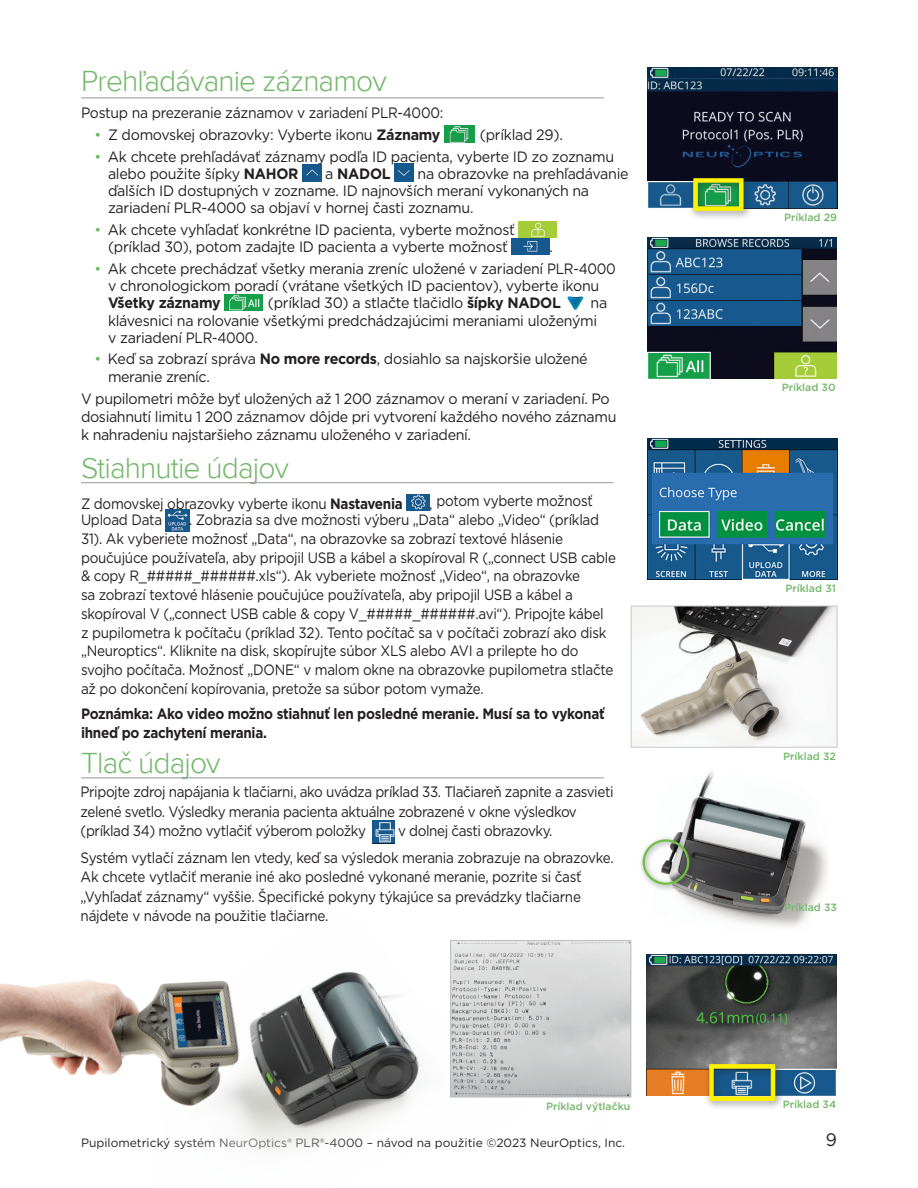
<style>
.page{position:relative;width:918px;height:1188px;background:#fff}
.page>*{position:absolute;margin:0;border:0;box-sizing:border-box;transform-origin:0 0}
.t1{font:300 30px "Proxima Nova";letter-spacing:-.03em;color:#73b86a}
.t2{font:18px "Gotham";color:#231f20;scale:.95 1}
.t3{font:15px/18.8px "Gotham";letter-spacing:-.02em;color:#231f20;scale:.9 1}
.t4{font:15px/17.2px "Gotham";letter-spacing:-.02em;color:#231f20;scale:.95 1}
.t5{font:700 15px/18.8px "Gotham";letter-spacing:-.02em;color:#231f20;scale:.9 1}
.t6{font:15px "Gotham";letter-spacing:-.02em;color:#231f20;scale:.93 1}
.t7{font:700 15px "Gotham";letter-spacing:-.02em;color:#231f20;scale:.95 1}
.t8{font:12px "Gotham";color:#231f20}
.t9{font:500 10.5px "Gotham";color:#73b86a}
.s1{color:#73b86a}
.s2{font-weight:700}
.s3{font-weight:400}
</style>
<div class="page">
<img style="left:0;top:777px;width:608px;height:374px">
<img style="left:372px;top:821px;width:23px;height:23px">
<img style="left:675px;top:772px;width:152px;height:155px">
<img style="left:452px;top:942px;width:177px;height:153px">
<div style="left:450px;top:940px;width:181px;height:157px;border:1px solid #bcbdc0"></div>
<div style="left:639px;top:836px;width:57px;height:56px;background:#231f20;opacity:.52"></div>
<div style="left:643px;top:839px;width:46px;height:46px;border:2px solid #71bf44;border-radius:50%"></div>
<img style="left:647px;top:955px;width:189px;height:141px">
<div style="left:704px;top:1059px;width:81px;height:52px;background:#231f20;opacity:.52"></div>
<div style="left:709px;top:1064px;width:66px;height:37px;border:4px solid #fff101"></div>
<img style="left:406px;top:494px;width:23px;height:16px">
<img style="left:166px;top:510px;width:23px;height:21px">
<img style="left:444px;top:126px;width:31px;height:17px">
<img style="left:302px;top:164px;width:20px;height:18px">
<img style="left:394px;top:164px;width:20px;height:17px">
<img style="left:519px;top:222px;width:38px;height:16px">
<img style="left:512px;top:239px;width:38px;height:16px">
<img style="left:224px;top:295px;width:39px;height:16px">
<img style="left:567px;top:296px;width:17px;height:15px">
<img style="left:647px;top:238px;width:190px;height:141px">
<img style="left:648px;top:68px;width:189px;height:141px">
<img style="left:648px;top:438px;width:189px;height:141px">
<img style="left:633px;top:608px;width:202px;height:138px">
<div style="left:631px;top:606px;width:206px;height:142px;border:1px solid #c7c8ca"></div>
<hr style="left:81px;top:98px;width:523px;height:1px;background:#939598">
<div style="left:688px;top:173px;width:66px;height:48px;background:#231f20;opacity:.52"></div>
<div style="left:693px;top:178px;width:51px;height:33px;border:4px solid #fff101"></div>
<hr style="left:81px;top:482px;width:532px;height:1px;background:#939598">
<hr style="left:81px;top:778px;width:523px;height:1px;background:#939598">
<p class="t1" style="left:81px;top:64px;width:307px">Prehľadávanie záznamov</p>
<p class="t6" style="left:81px;top:103px;width:391px">Postup na prezeranie záznamov v zariadení PLR-4000:</p>
<p class="t4" style="left:94px;top:126px;width:366px"><span class="s1">•</span> Z domovskej obrazovky: Vyberte ikonu <span class="s2">Záznamy</span></p>
<p class="t4" style="left:480px;top:126px;width:89px">(príklad 29).</p>
<p class="t4" style="left:108px;top:147px;width:534px;text-indent:-14px"><span class="s1">•</span> Ak chcete prehľadávať záznamy podľa ID pacienta, vyberte ID zo zoznamu alebo použite šípky <span class="s2">NAHOR</span></p>
<p class="t4" style="left:108px;top:165px;width:549px;text-indent:310px">na obrazovke na prehľadávanie ďalších ID dostupných v zozname. ID najnovších meraní vykonaných na zariadení PLR-4000 sa objaví v hornej časti zoznamu.</p>
<p class="t4" style="left:94px;top:221px;width:444px;text-align:center"><span class="s1">•</span> Ak chcete vyhľadať konkrétne ID pacienta, vyberte možnosť (príklad 30), potom zadajte ID pacienta a vyberte možnosť</p>
<p class="t7" style="left:325px;top:164px;width:70px"><span class="s3">a</span> NADOL</p>
<p class="t4" style="left:550px;top:238px;width:5px">.</p>
<p class="t4" style="left:108px;top:260px;width:536px;text-indent:-14px"><span class="s1">•</span> Ak chcete prechádzať všetky merania zreníc uložené v zariadení PLR-4000 v chronologickom poradí (vrátane všetkých ID pacientov), vyberte ikonu<br><span class="s2">Všetky záznamy</span></p>
<p class="t4" style="left:268px;top:294px;width:310px">(príklad 30) a stlačte tlačidlo <span class="s2">šípky NADOL</span></p>
<p class="t4" style="left:108px;top:294px;width:527px;text-indent:483px">na klávesnici na rolovanie všetkými predchádzajúcimi meraniami uloženými v zariadení PLR-4000.</p>
<p class="t4" style="left:108px;top:350px;width:506px;text-indent:-14px"><span class="s1">•</span> Keď sa zobrazí správa <span class="s2">No more records</span>, dosiahlo sa najskoršie uložené meranie zreníc.</p>
<p class="t4" style="left:81px;top:390px;width:565px;line-height:18px">V pupilometri môže byť uložených až 1 200 záznamov o meraní v zariadení. Po dosiahnutí limitu 1 200 záznamov dôjde pri vytvorení každého nového záznamu k nahradeniu najstaršieho záznamu uloženého v zariadení.</p>
<p class="t1" style="left:81px;top:450px;width:209px">Stiahnutie údajov</p>
<p class="t3" style="left:81px;top:494px;width:359px">Z domovskej obrazovky vyberte ikonu <span class="s2">Nastavenia</span></p>
<p class="t4" style="left:429px;top:492px;width:174px">, potom vyberte možnosť</p>
<p class="t3" style="left:81px;top:510px;width:92px">Upload Data</p>
<p class="t3" style="left:81px;top:510px;width:596px;text-indent:108px">. Zobrazia sa dve možnosti výberu „Data“ alebo „Video“ (príklad 31). Ak vyberiete možnosť „Data“, na obrazovke sa zobrazí textové hlásenie poučujúce používateľa, aby pripojil USB a kábel a skopíroval R („connect USB cable &amp; copy R_#####_######.xls“). Ak vyberiete možnosť „Video“, na obrazovke<br>sa zobrazí textové hlásenie poučujúce používateľa, aby pripojil USB a kábel a skopíroval V („connect USB cable &amp; copy V_#####_######.avi“). Pripojte kábel<br>z pupilometra k počítaču (príklad 32). Tento počítač sa v počítači zobrazí ako disk „Neuroptics“. Kliknite na disk, skopírujte súbor XLS alebo AVI a prilepte ho do svojho počítača. Možnosť „DONE“ v malom okne na obrazovke pupilometra stlačte až po dokončení kopírovania, pretože sa súbor potom vymaže.</p>
<p class="t5" style="left:81px;top:705px;width:583px">Poznámka: Ako video možno stiahnuť len posledné meranie. Musí sa to vykonať ihneď po zachytení merania.</p>
<p class="t1" style="left:81px;top:745px;width:141px">Tlač údajov</p>
<p class="t3" style="left:81px;top:782px;width:594px;line-height:19.5px">Pripojte zdroj napájania k tlačiarni, ako uvádza príklad 33. Tlačiareň zapnite a zasvieti zelené svetlo. Výsledky merania pacienta aktuálne zobrazené v okne výsledkov (príklad 34) možno vytlačiť výberom položky</p>
<p class="t3" style="left:398px;top:821px;width:173px">v dolnej časti obrazovky.</p>
<p class="t3" style="left:81px;top:847px;width:594px;line-height:19.5px">Systém vytlačí záznam len vtedy, keď sa výsledok merania zobrazuje na obrazovke.<br>Ak chcete vytlačiť meranie iné ako posledné vykonané meranie, pozrite si časť „Vyhľadať záznamy“ vyššie. Špecifické pokyny týkajúce sa prevádzky tlačiarne nájdete v návode na použitie tlačiarne.</p>
<p class="t9" style="left:546px;top:1100px;width:86px">Príklad výtlačku</p>
<p class="t8" style="left:81px;top:1135px;width:546px">Pupilometrický systém NeurOptics® PLR®-4000 – návod na použitie ©2023 NeurOptics, Inc.</p>
<p class="t9" style="left:784px;top:210px;width:55px">Príklad 29</p>
<p class="t9" style="left:782px;top:381px;width:55px">Príklad 30</p>
<p class="t9" style="left:786px;top:582px;width:52px">Príklad 31</p>
<p class="t9" style="left:783px;top:749px;width:54px">Príklad 32</p>
<p class="t9" style="left:784px;top:901px;width:54px">Príklad 33</p>
<p class="t9" style="left:783px;top:1097px;width:55px">Príklad 34</p>
<p class="t2" style="left:826px;top:1128px;width:13px">9</p>
</div>
